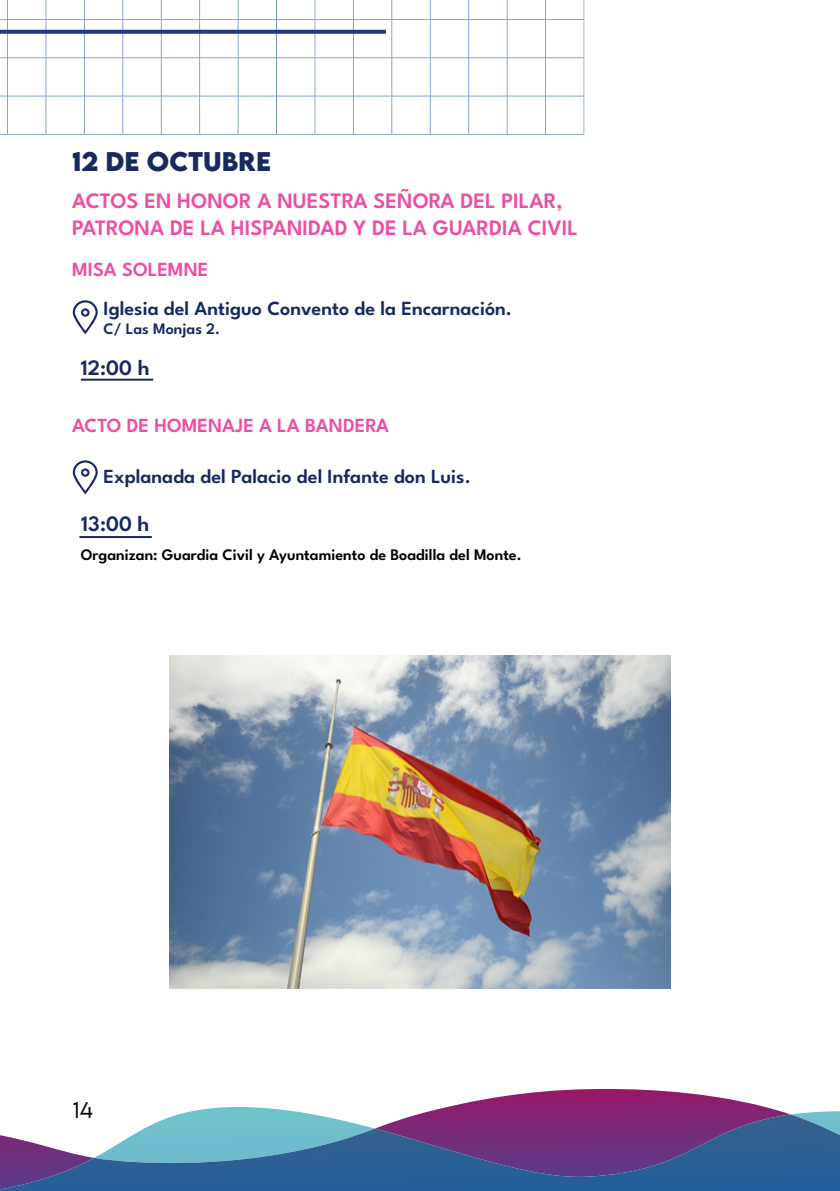
<style>
.page{position:relative;width:840px;height:1191px;background:#fff}
.page>*{position:absolute;margin:0;border:0;box-sizing:border-box;transform-origin:0 0}
.t1{font:700 24px "LEMONMILK";color:#18295e}
.t2{font:600 22px/26.4px "League Spartan";color:#ed4ea3}
.t3{font:600 22px "League Spartan";color:#18295e}
.t4{font:600 20px "League Spartan";color:#18295e}
.t5{font:600 20px "League Spartan";color:#ed4ea3}
.t6{font:300 20px "LEMONMILK";color:#000}
.t7{font:600 16px "League Spartan";color:#000}
.t8{font:600 16px "League Spartan";color:#18295e}
</style>
<div class="page">
<svg style="left:481px;top:1089px;width:252px;height:11px"></svg>
<svg style="left:180px;top:1100px;width:659px;height:14px"></svg>
<img style="left:0;top:1114px;width:839px;height:77px">
<svg style="left:0;top:0;width:584px;height:135px"></svg>
<svg style="left:0;top:30px;width:386px;height:4px;background:#34408a"></svg>
<svg style="left:73px;top:300px;width:25px;height:34px"></svg>
<svg style="left:73px;top:460px;width:25px;height:34px"></svg>
<hr style="left:81px;top:379px;width:72px;height:2px;background:#18295e">
<hr style="left:79px;top:536px;width:73px;height:2px;background:#18295e">
<img style="left:169px;top:655px;width:501px;height:333px">
<p class="t1" style="left:72px;top:145px;width:200px">12 DE OCTUBRE</p>
<p class="t2" style="left:72px;top:186px;width:507px">ACTOS EN HONOR A NUESTRA SEÑORA DEL PILAR,<br>PATRONA DE LA HISPANIDAD Y DE LA GUARDIA CIVIL</p>
<p class="t5" style="left:72px;top:255px;width:138px">MISA SOLEMNE</p>
<p class="t4" style="left:103px;top:293px;width:410px">Iglesia del Antiguo Convento de la Encarnación.</p>
<p class="t8" style="left:103px;top:317px;width:118px">C/ Las Monjas 2.</p>
<p class="t3" style="left:81px;top:352px;width:70px">12:00 h</p>
<p class="t5" style="left:72px;top:410px;width:318px">ACTO DE HOMENAJE A LA BANDERA</p>
<p class="t4" style="left:103px;top:461px;width:368px">Explanada del Palacio del Infante don Luis.</p>
<p class="t3" style="left:81px;top:508px;width:70px">13:00 h</p>
<p class="t7" style="left:81px;top:543px;width:442px">Organizan: Guardia Civil y Ayuntamiento de Boadilla del Monte.</p>
<p class="t6" style="left:73px;top:1097px;width:21px">14</p>
</div>
